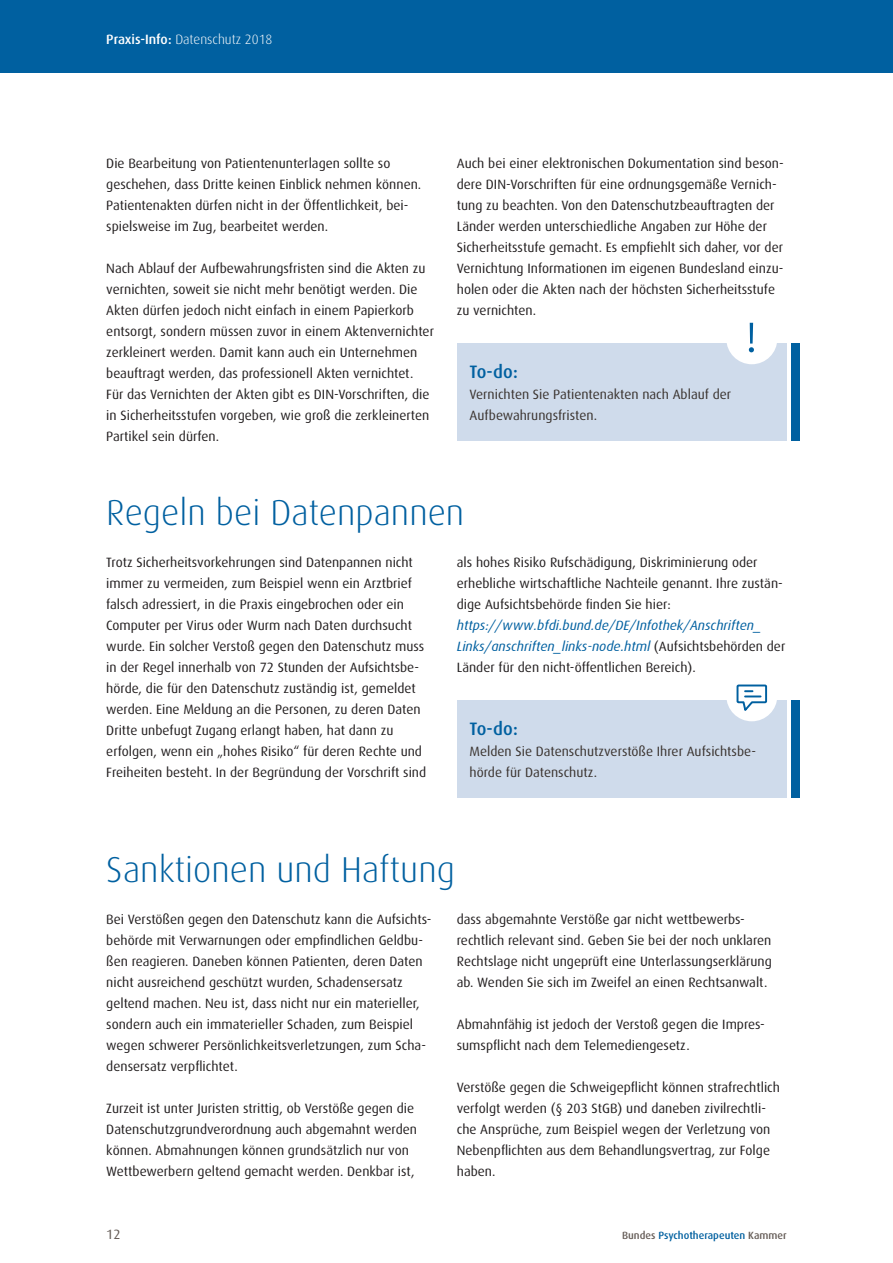
<style>
.page{position:relative;width:893px;height:1263px;background:#fff}
.page>*{position:absolute;margin:0;border:0;box-sizing:border-box;transform-origin:0 0}
.H1_headline{font:300 36px "Dax";color:#0060a0}
.fragen{font:500 18px "Dax";letter-spacing:-.025em;color:#0060a0}
.fliesstext{font:13.5px/21px "Dax";color:#231f20}
.Kasten_fliesstext{font:13.5px/21px "Dax";color:#3a332f}
.t1{font:300 13.5px "Dax";color:#fff}
.t2{font:13.5px "Dax";color:#655c57}
.t3{font:500 10.5px "Dax";color:#0060a0}
.s1{font-weight:500}
.s2{font-style:italic;color:#0060a0}
.s3{color:#655c57}
</style>
<div class="page">
<div style="left:0;top:0;width:893px;height:72px;background:#0060a0"></div>
<div style="left:457px;top:344px;width:330px;height:97px;background:#cfdbeb"></div>
<div style="left:457px;top:701px;width:330px;height:97px;background:#cfdbeb"></div>
<div style="left:791px;top:344px;width:8px;height:97px;background:#0060a0"></div>
<div style="left:791px;top:701px;width:8px;height:97px;background:#0060a0"></div>
<div style="left:726px;top:313px;width:51px;height:51px;background:#fff;border-radius:50%"></div>
<div style="left:726px;top:670px;width:51px;height:51px;background:#fff;border-radius:50%"></div>
<svg style="left:736px;top:684px;width:32px;height:27px"></svg>
<svg style="left:749px;top:323px;width:5px;height:29px"></svg>
<p class="t1" style="left:106px;top:32px;width:168px"><span class="s1">Praxis-Info:</span> Datenschutz 2018</p>
<p class="fliesstext" style="left:106px;top:153px;width:316px">Die Bearbeitung von Patientenunterlagen sollte so geschehen, dass Dritte keinen Einblick nehmen können.<br>Patientenakten dürfen nicht in der Öffentlichkeit, bei&shy;spielsweise im Zug, bearbeitet werden.</p>
<p class="fliesstext" style="left:106px;top:258px;width:329px">Nach Ablauf der Aufbewahrungsfristen sind die Akten zu vernichten, soweit sie nicht mehr benötigt werden. Die Akten dürfen jedoch nicht einfach in einem Papierkorb entsorgt, sondern müssen zuvor in einem Aktenvernichter zerkleinert werden. Damit kann auch ein Unternehmen beauftragt werden, das professionell Akten vernichtet.<br>Für das Vernichten der Akten gibt es DIN-Vorschriften, die in Sicherheitsstufen vorgeben, wie groß die zerkleinerten Partikel sein dürfen.</p>
<p class="fliesstext" style="left:457px;top:153px;width:328px">Auch bei einer elektronischen Dokumentation sind beson&shy;dere DIN-Vorschriften für eine ordnungsgemäße Vernich&shy;tung zu beachten. Von den Datenschutzbeauftragten der Länder werden unterschiedliche Angaben zur Höhe der Sicherheitsstufe gemacht. Es empfiehlt sich daher, vor der Vernichtung Informationen im eigenen Bundesland einzu&shy;holen oder die Akten nach der höchsten Sicherheitsstufe zu vernichten.</p>
<p class="fragen" style="left:470px;top:362px;width:50px">To-do:</p>
<p class="Kasten_fliesstext" style="left:470px;top:384px;width:263px">Vernichten Sie Patientenakten nach Ablauf der<br>Aufbewahrungsfristen.</p>
<h1 class="H1_headline" style="left:106px;top:493px;width:360px">Regeln bei Datenpannen</h1>
<p class="fliesstext" style="left:106px;top:552px;width:321px">Trotz Sicherheitsvorkehrungen sind Datenpannen nicht immer zu vermeiden, zum Beispiel wenn ein Arztbrief falsch adressiert, in die Praxis eingebrochen oder ein Computer per Virus oder Wurm nach Daten durchsucht wurde. Ein solcher Verstoß gegen den Datenschutz muss in der Regel innerhalb von 72 Stunden der Aufsichtsbe&shy;hörde, die für den Datenschutz zuständig ist, gemeldet werden. Eine Meldung an die Personen, zu deren Daten Dritte unbefugt Zugang erlangt haben, hat dann zu erfolgen, wenn ein „hohes Risiko“ für deren Rechte und Freiheiten besteht. In der Begründung der Vorschrift sind</p>
<p class="fliesstext" style="left:457px;top:552px;width:330px">als hohes Risiko Rufschädigung, Diskriminierung oder erhebliche wirtschaftliche Nachteile genannt. Ihre zustän&shy;dige Aufsichtsbehörde finden Sie hier: <span class="s2">https://www.bfdi.bund.de/DE/Infothek/Anschriften_ Links/anschriften_links-node.html</span> (Aufsichtsbehörden der Länder für den nicht-öffentlichen Bereich).</p>
<p class="fragen" style="left:470px;top:719px;width:50px">To-do:</p>
<p class="Kasten_fliesstext" style="left:470px;top:741px;width:288px">Melden Sie Datenschutzverstöße Ihrer Aufsichtsbe&shy;hörde für Datenschutz.</p>
<h1 class="H1_headline" style="left:106px;top:850px;width:350px">Sanktionen und Haftung</h1>
<p class="fliesstext" style="left:106px;top:909px;width:327px">Bei Verstößen gegen den Datenschutz kann die Aufsichts&shy;behörde mit Verwarnungen oder empfindlichen Geldbu&shy;ßen reagieren. Daneben können Patienten, deren Daten nicht ausreichend geschützt wurden, Schadensersatz geltend machen. Neu ist, dass nicht nur ein materieller, sondern auch ein immaterieller Schaden, zum Beispiel wegen schwerer Persönlichkeitsverletzungen, zum Scha&shy;densersatz verpflichtet.</p>
<p class="fliesstext" style="left:106px;top:1098px;width:312px">Zurzeit ist unter Juristen strittig, ob Verstöße gegen die Datenschutzgrundverordnung auch abgemahnt werden können. Abmahnungen können grundsätzlich nur von Wettbewerbern geltend gemacht werden. Denkbar ist,</p>
<p class="fliesstext" style="left:457px;top:909px;width:317px">dass abgemahnte Verstöße gar nicht wettbewerbs&shy;rechtlich relevant sind. Geben Sie bei der noch unklaren Rechtslage nicht ungeprüft eine Unterlassungserklärung ab. Wenden Sie sich im Zweifel an einen Rechtsanwalt.</p>
<p class="fliesstext" style="left:457px;top:1014px;width:310px">Abmahnfähig ist jedoch der Verstoß gegen die Impres&shy;sumspflicht nach dem Telemediengesetz.</p>
<p class="fliesstext" style="left:457px;top:1077px;width:325px">Verstöße gegen die Schweigepflicht können strafrechtlich verfolgt werden (§ 203 StGB) und daneben zivilrechtli&shy;che Ansprüche, zum Beispiel wegen der Verletzung von Nebenpflichten aus dem Behandlungsvertrag, zur Folge haben.</p>
<p class="t2" style="left:106px;top:1227px;width:16px">12</p>
<p class="t3" style="left:622px;top:1229px;width:166px"><span class="s3">Bundes</span> Psychotherapeuten <span class="s3">Kammer</span></p>
</div>
